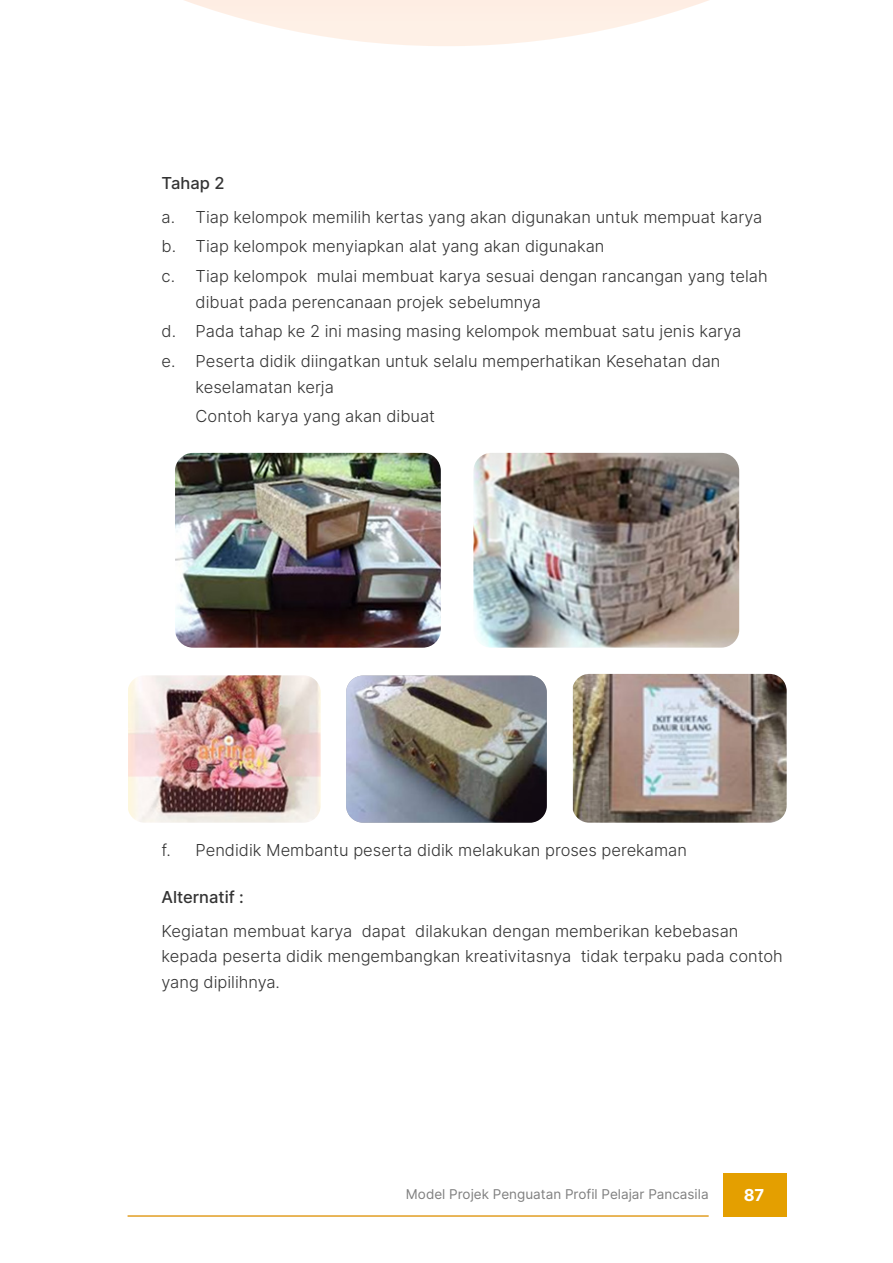
<style>
.page{position:relative;width:893px;height:1263px;background:#fff}
.page>*{position:absolute;margin:0;border:0;box-sizing:border-box;transform-origin:0 0}
.after_number_1{font:300 16.5px/25.5px "Inter";color:#333}
.after_number_a{font:300 16.5px "Inter";color:#333}
.after_number_1-2{font:500 16.5px "Inter";color:#333}
.t1{font:700 16.5px "Inter";color:#fff}
.t2{font:13.5px "Inter";color:#808080}
</style>
<div class="page">
<div style="left:723px;top:1173px;width:64px;height:44px;background:#e49f00"></div>
<hr style="left:128px;top:1215px;width:581px;height:2px;background:#e29e23">
<svg style="left:184px;top:0;width:525px;height:46px"></svg>
<img style="left:175px;top:453px;width:266px;height:195px">
<img style="left:473px;top:453px;width:266px;height:195px">
<img style="left:573px;top:674px;width:214px;height:149px">
<img style="left:346px;top:675px;width:201px;height:148px">
<img style="left:128px;top:675px;width:193px;height:148px">
<p class="after_number_1-2" style="left:162px;top:170px;width:64px">Tahap 2</p>
<p class="after_number_1" style="left:162px;top:204px;width:602px">a. Tiap kelompok memilih kertas yang akan digunakan untuk mempuat karya</p>
<p class="after_number_1" style="left:162px;top:233px;width:444px">b. Tiap kelompok menyiapkan alat yang akan digunakan</p>
<p class="after_number_1" style="left:196px;top:263px;width:574px;text-indent:-34px">c. Tiap kelompok mulai membuat karya sesuai dengan rancangan yang telah dibuat pada perencanaan projek sebelumnya</p>
<p class="after_number_1" style="left:162px;top:318px;width:581px">d. Pada tahap ke 2 ini masing masing kelompok membuat satu jenis karya</p>
<p class="after_number_1" style="left:196px;top:348px;width:526px;text-indent:-34px">e. Peserta didik diingatkan untuk selalu memperhatikan Kesehatan dan keselamatan kerja</p>
<p class="after_number_a" style="left:196px;top:405px;width:241px">Contoh karya yang akan dibuat</p>
<p class="after_number_1" style="left:162px;top:837px;width:527px">f. Pendidik Membantu peserta didik melakukan proses perekaman</p>
<p class="after_number_1-2" style="left:162px;top:884px;width:84px">Alternatif :</p>
<p class="after_number_1" style="left:162px;top:918px;width:623px">Kegiatan membuat karya dapat dilakukan dengan memberikan kebebasan kepada peserta didik mengembangkan kreativitasnya tidak terpaku pada contoh yang dipilihnya.</p>
<p class="t2" style="left:406px;top:1184px;width:304px">Model Projek Penguatan Profil Pelajar Pancasila</p>
<p class="t1" style="left:744px;top:1183px;width:22px">87</p>
</div>
